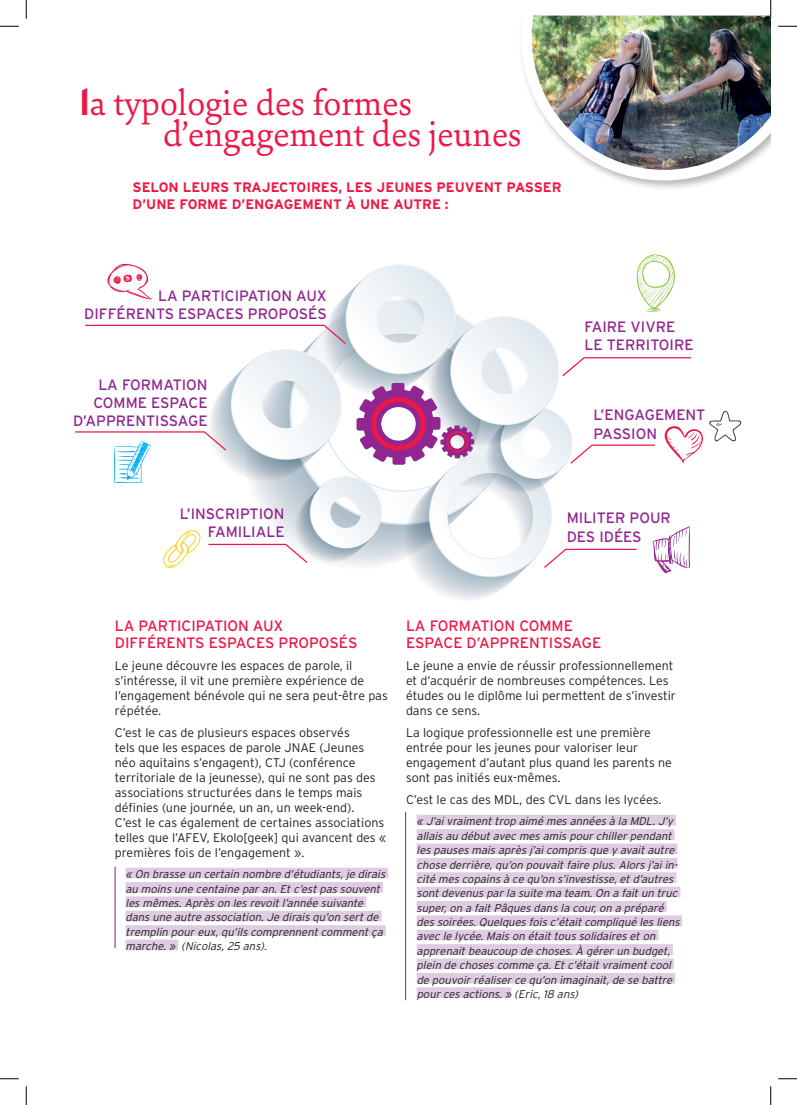
<style>
.page{position:relative;width:797px;height:1105px;background:#fff}
.page>*{position:absolute;margin:0;border:0;box-sizing:border-box;transform-origin:0 0}
.t1{font:37px "Sina Nova";color:#ed1845}
.t2{font:15px/18.4px "Interstate";color:#90268f}
.t3{font:15px/16.2px "Interstate";color:#ed1845}
.t4{font:700 13.75px/16.5px "Interstate";color:#ed1845}
.t5{font:300 12.5px/15px "Interstate";color:#231f20}
.t6{font:italic 300 11.25px/14.4px "Interstate";color:#231f20}
.s1{font-family:"Interstate";font-weight:700}
</style>
<div class="page">
<div style="left:125px;top:868px;width:263px;height:10px;background:#dfcce3"></div>
<div style="left:125px;top:882px;width:258px;height:11px;background:#dfcce3"></div>
<div style="left:125px;top:896px;width:241px;height:11px;background:#dfcce3"></div>
<div style="left:125px;top:911px;width:256px;height:10px;background:#dfcce3"></div>
<div style="left:125px;top:925px;width:261px;height:11px;background:#dfcce3"></div>
<div style="left:125px;top:939px;width:53px;height:11px;background:#dfcce3"></div>
<div style="left:416px;top:815px;width:260px;height:10px;background:#dfcce3"></div>
<div style="left:416px;top:829px;width:258px;height:11px;background:#dfcce3"></div>
<div style="left:416px;top:843px;width:261px;height:11px;background:#dfcce3"></div>
<div style="left:416px;top:858px;width:261px;height:10px;background:#dfcce3"></div>
<div style="left:416px;top:872px;width:260px;height:11px;background:#dfcce3"></div>
<div style="left:416px;top:887px;width:264px;height:10px;background:#dfcce3"></div>
<div style="left:416px;top:901px;width:250px;height:11px;background:#dfcce3"></div>
<div style="left:416px;top:915px;width:266px;height:11px;background:#dfcce3"></div>
<div style="left:416px;top:930px;width:242px;height:10px;background:#dfcce3"></div>
<div style="left:416px;top:944px;width:257px;height:11px;background:#dfcce3"></div>
<div style="left:416px;top:958px;width:257px;height:11px;background:#dfcce3"></div>
<div style="left:416px;top:973px;width:259px;height:10px;background:#dfcce3"></div>
<div style="left:416px;top:987px;width:95px;height:11px;background:#dfcce3"></div>
<hr style="left:114px;top:867px;width:2px;height:81px;background:#90268f">
<hr style="left:405px;top:812px;width:1px;height:188px;background:#90268f">
<svg style="left:75px;top:254px;width:667px;height:346px"></svg>
<div style="left:518px;top:16px;width:263px;height:175px;background:#231f20;opacity:.32"></div>
<img style="left:521px;top:16px;width:249px;height:164px">
<div style="left:770px;top:16px;width:11px;height:217px;background:#fff"></div>
<svg style="left:0;top:25px;width:19px;height:2px"></svg>
<svg style="left:778px;top:25px;width:19px;height:2px"></svg>
<svg style="left:0;top:1078px;width:19px;height:1px"></svg>
<svg style="left:778px;top:1078px;width:19px;height:1px"></svg>
<svg style="left:25px;top:0;width:2px;height:19px"></svg>
<svg style="left:25px;top:1086px;width:2px;height:19px"></svg>
<svg style="left:770px;top:0;width:1px;height:19px"></svg>
<svg style="left:770px;top:1086px;width:1px;height:19px"></svg>
<h1 class="t1" style="left:79px;top:78px;width:334px"><span class="s1">L</span>a typologie des formes</h1>
<h1 class="t1" style="left:163px;top:110px;width:360px">d’engagement des jeunes</h1>
<p class="t4" style="left:133px;top:179px;width:430px">SELON LEURS TRAJECTOIRES, LES JEUNES PEUVENT PASSER<br>D’UNE FORME D’ENGAGEMENT À UNE AUTRE :</p>
<h2 class="t2" style="left:158px;top:286px;width:34px">LA PAR</h2>
<h2 class="t2" style="left:211px;top:286px;width:117px">TICIPATION AUX</h2>
<h2 class="t2" style="left:84px;top:304px;width:25px">DIFFÉR</h2>
<h2 class="t2" style="left:136px;top:304px;width:62px">ENTS ESPAC</h2>
<h2 class="t2" style="left:225px;top:304px;width:83px">ES PROPOSÉS</h2>
<h2 class="t2" style="left:584px;top:317px;width:111px">FAIRE VIVRE<br>LE TERRITOIRE</h2>
<h2 class="t2" style="left:93px;top:375px;width:116px;text-indent:5px">LA FORMATION<br>COMME ESPAC</h2>
<h2 class="t2" style="left:198px;top:393px;width:11px">E</h2>
<h2 class="t2" style="left:73px;top:412px;width:24px">D’APPR</h2>
<h2 class="t2" style="left:126px;top:412px;width:44px">ENTISSA</h2>
<h2 class="t2" style="left:188px;top:412px;width:21px">GE</h2>
<h2 class="t2" style="left:593px;top:406px;width:113px">L’ENGAGEMENT<br>PASS</h2>
<h2 class="t2" style="left:631px;top:424px;width:27px">ION</h2>
<h2 class="t2" style="left:180px;top:504px;width:37px">L’INSCR</h2>
<h2 class="t2" style="left:208px;top:504px;width:78px;text-align:right">IPTION<br>FAMILIALE</h2>
<h2 class="t2" style="left:567px;top:509px;width:102px;text-indent:48px">R POUR<br>DES IDÉES</h2>
<h2 class="t2" style="left:567px;top:509px;width:9px">MILITE</h2>
<h2 class="t3" style="left:115px;top:618px;width:170px">LA PARTICIPATION AUX<br>DIFFÉR</h2>
<h2 class="t3" style="left:167px;top:634px;width:62px">ENTS ESPAC</h2>
<h2 class="t3" style="left:256px;top:634px;width:83px">ES PROPOSÉS</h2>
<p class="t5" style="left:115px;top:658px;width:274px">Le jeune découvre les espaces de parole, il s’intéresse, il vit une première expérience de l’engagement bénévole qui ne sera peut-être pas répétée.</p>
<p class="t5" style="left:115px;top:725px;width:273px">C’est le cas de plusieurs espaces observés<br>tels que les espaces de parole JNAE (Jeunes néo aquitains s’engagent), CTJ (conférence territoriale de la jeunesse), qui ne sont pas des associations structurées dans le temps mais définies (une journée, un an, un week-end).<br>C’est le cas également de certaines associations telles que l’AFEV, Ekolo[geek] qui avancent des « premières fois de l’engagement ».</p>
<p class="t6" style="left:125px;top:867px;width:264px">« On brasse un certain nombre d’étudiants,je dirais au moins une centaine paran.Etc’estpas souvent les mêmes.Après on les revoitl’année suivante dans une autre association.Je dirais qu’on sertde tremplin poureux,qu’ils comprennentcommentça marche.» (N icolas,25 ans).</p>
<h2 class="t3" style="left:406px;top:618px;width:168px">LA FORMATION COMME<br>ESPAC</h2>
<h2 class="t3" style="left:453px;top:634px;width:37px">E D’APPR</h2>
<h2 class="t3" style="left:520px;top:634px;width:44px">ENTISSA</h2>
<h2 class="t3" style="left:582px;top:634px;width:21px">GE</h2>
<p class="t5" style="left:406px;top:658px;width:271px">Le jeune a envie de réussir professionnellement et d’acquérir de nombreuses compétences. Les études ou le diplôme lui permettent de s’investir dans ce sens.</p>
<p class="t5" style="left:406px;top:725px;width:267px">La logique professionnelle est une première entrée pour les jeunes pour valoriser leur engagement d’autant plus quand les parents ne sont pas initiés eux-mêmes.</p>
<p class="t5" style="left:406px;top:792px;width:257px">C’est le cas des MDL, des CVL dans les lycées.</p>
<p class="t6" style="left:416px;top:814px;width:267px">« J’aivraimenttrop aimé mes années à la MDL.J’y allais au débutavec mes amis pourchillerpendant les pauses mais après j ’aicompris que y avaitautre chose derrière,qu’on pouvaitfaire plus.Alors j ’aiin&shy;cité mes copains à ce qu’on s’investisse,etd’autres sontdevenus parla suite ma team.On a faitun truc super,on a faitPâques dans la cour,on a préparé des soirées.Quelques fois c’étaitcompliqué les liens avec le lycée.Mais on étaittous solidaires eton apprenaitbeaucoup de choses.À gérerun budget, plein de choses comme ça.Etc’étaitvraimentcool de pouvoirréaliserce qu’on imaginait,de se battre pources actions.» (Eric,18 ans)</p>
</div>
